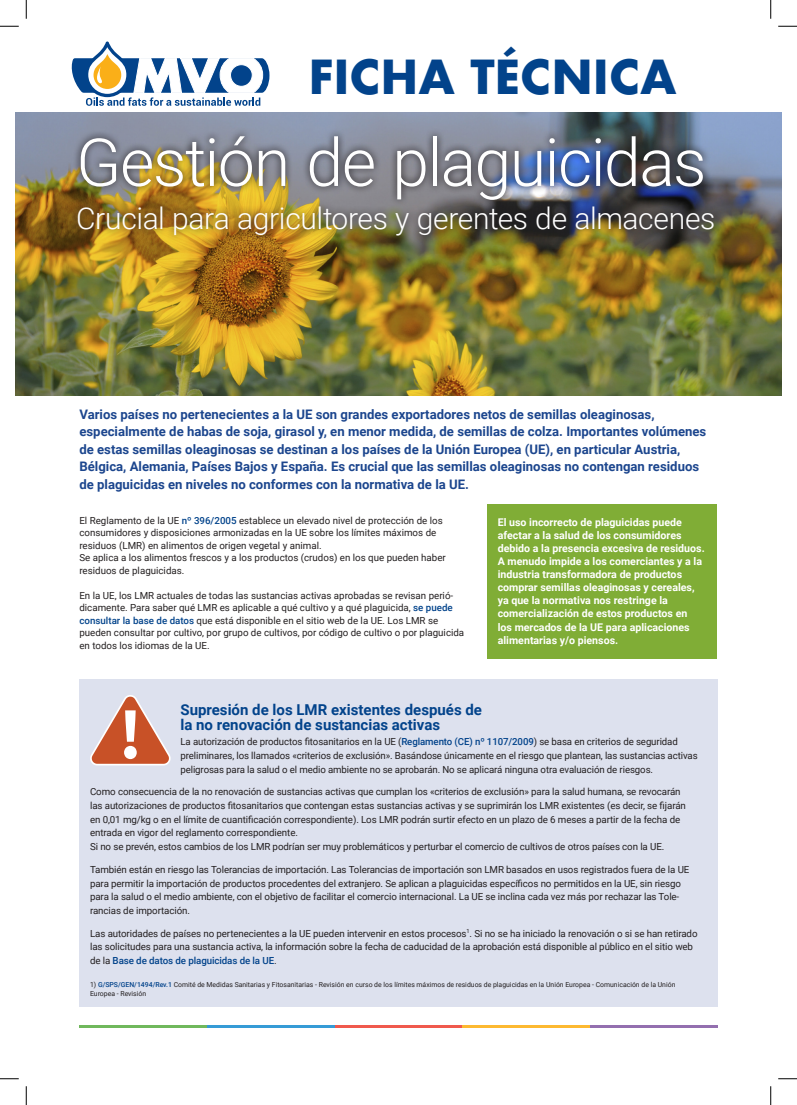
<style>
.page{position:relative;width:797px;height:1105px;background:#fff}
.page>*{position:absolute;margin:0;border:0;box-sizing:border-box;transform-origin:0 0}
.hoofdkop{font:300 66.25px "Roboto";letter-spacing:-.025em;color:#fff}
.kop1{font:700 45.62px "Futura";color:#02438b}
.hoofdkop-2{font:300 30px "Roboto";letter-spacing:-.01em;color:#fff}
.tussen2{font:700 15px/15px "Roboto";color:#02438b}
.intro{font:700 13.12px/17.5px "Roboto";color:#1c468e}
.plat{font:700 10.62px/13.1px "Roboto";color:#fff}
.plat-2{font:9.75px/13.8px "Roboto";letter-spacing:-.01em;color:#231f20}
.plat-3{font:6.88px/8.2px "Roboto";color:#231f20}
.s1{font-weight:500;color:#02438b}
</style>
<div class="page">
<img style="left:16px;top:112px;width:765px;height:284px">
<div style="left:487px;top:504px;width:230px;height:155px;background:#80ad36"></div>
<div style="left:79px;top:679px;width:638px;height:327px;background:#dde1ee"></div>
<img style="left:70px;top:129px;width:651px;height:114px">
<svg style="left:90px;top:695px;width:81px;height:71px"></svg>
<svg style="left:71px;top:42px;width:198px;height:64px"></svg>
<hr style="left:207px;top:1026px;width:128px;height:2px;background:#359bd6">
<hr style="left:335px;top:1026px;width:127px;height:2px;background:#f0594d">
<hr style="left:79px;top:1026px;width:128px;height:2px;background:#70b85c">
<hr style="left:462px;top:1026px;width:128px;height:2px;background:#fdb931">
<hr style="left:590px;top:1026px;width:127px;height:2px;background:#936faf">
<svg style="left:0;top:25px;width:19px;height:2px"></svg>
<svg style="left:778px;top:25px;width:19px;height:2px"></svg>
<svg style="left:0;top:1078px;width:19px;height:1px"></svg>
<svg style="left:778px;top:1078px;width:19px;height:1px"></svg>
<svg style="left:25px;top:0;width:2px;height:19px"></svg>
<svg style="left:25px;top:1086px;width:2px;height:19px"></svg>
<svg style="left:770px;top:0;width:1px;height:19px"></svg>
<svg style="left:770px;top:1086px;width:1px;height:19px"></svg>
<p class="kop1" style="left:308px;top:43px;width:369px">FICHA TÉCNICA</p>
<p class="hoofdkop" style="left:76px;top:116px;width:632px">Gestión de plaguicidas</p>
<p class="hoofdkop-2" style="left:76px;top:197px;width:640px">Crucial para agricultores y gerentes de almacenes</p>
<p class="intro" style="left:79px;top:405px;width:628px">Varios países no pertenecientes a la UE son grandes exportadores netos de semillas oleaginosas, especialmente de habas de soja, girasol y, en menor medida, de semillas de colza. Importantes volúmenes de estas semillas oleaginosas se destinan a los países de la Unión Europea (UE), en particular Austria, Bélgica, Alemania, Países Bajos y España. Es crucial que las semillas oleaginosas no contengan residuos de plaguicidas en niveles no conformes con la normativa de la UE.</p>
<p class="plat-2" style="left:79px;top:514px;width:365px;line-height:12.5px">El Reglamento de la UE <span class="s1">nº 396/2005</span> establece un elevado nivel de protección de los consumidores y disposiciones armonizadas en la UE sobre los límites máximos de residuos (LMR) en alimentos de origen vegetal y animal.</p>
<p class="plat-2" style="left:79px;top:551px;width:368px;line-height:12.5px">Se aplica a los alimentos frescos y a los productos (crudos) en los que pueden haber residuos de plaguicidas.</p>
<p class="plat-2" style="left:79px;top:589px;width:386px;line-height:12.5px">En la UE, los LMR actuales de todas las sustancias activas aprobadas se revisan perió&shy;dicamente. Para saber qué LMR es aplicable a qué cultivo y a qué plaguicida, <span class="s1">se puede consultar la base de datos</span> que está disponible en el sitio web de la UE. Los LMR se pueden consultar por cultivo, por grupo de cultivos, por código de cultivo o por plaguicida en todos los idiomas de la UE.</p>
<p class="plat" style="left:498px;top:515px;width:208px">El uso incorrecto de plaguicidas puede afectar a la salud de los consumidores debido a la presencia excesiva de residuos.<br>A menudo impide a los comerciantes y a la industria transformadora de productos comprar semillas oleaginosas y cereales, ya que la normativa nos restringe la comercialización de estos productos en<br>los mercados de la UE para aplicaciones alimentarias y/o piensos.</p>
<p class="tussen2" style="left:180px;top:702px;width:303px">Supresión de los LMR existentes después de la no renovación de sustancias activas</p>
<p class="plat-2" style="left:180px;top:734px;width:519px">La autorización de productos fitosanitarios en la UE (<span class="s1">Reglamento (CE) nº 1107/2009</span>) se basa en criterios de seguridad preliminares, los llamados «criterios de exclusión». Basándose únicamente en el riesgo que plantean, las sustancias activas peligrosas para la salud o el medio ambiente no se aprobarán. No se aplicará ninguna otra evaluación de riesgos.</p>
<p class="plat-2" style="left:90px;top:784px;width:597px">Como consecuencia de la no renovación de sustancias activas que cumplan los «criterios de exclusión» para la salud humana, se revocarán las autorizaciones de productos fitosanitarios que contengan estas sustancias activas y se suprimirán los LMR existentes (es decir, se fijarán en 0,01 mg/kg o en el límite de cuantificación correspondiente). Los LMR podrán surtir efecto en un plazo de 6 meses a partir de la fecha de entrada en vigor del reglamento correspondiente.<br>Si no se prevén, estos cambios de los LMR podrían ser muy problemáticos y perturbar el comercio de cultivos de otros países con la UE.</p>
<p class="plat-2" style="left:90px;top:862px;width:601px">También están en riesgo las Tolerancias de importación. Las Tolerancias de importación son LMR basados en usos registrados fuera de la UE para permitir la importación de productos procedentes del extranjero. Se aplican a plaguicidas específicos no permitidos en la UE, sin riesgo para la salud o el medio ambiente, con el objetivo de facilitar el comercio internacional. La UE se inclina cada vez más por rechazar las Tole&shy;rancias de importación.</p>
<p class="plat-2" style="left:90px;top:926px;width:609px">Las autoridades de países no pertenecientes a la UE pueden intervenir en estos procesos<sup>1</sup>. Si no se ha iniciado la renovación o si se han retirado las solicitudes para una sustancia activa, la información sobre la fecha de caducidad de la aprobación está disponible al público en el sitio web de la <span class="s1">Base de datos de plaguicidas de la UE</span>.</p>
<p class="plat-3" style="left:90px;top:981px;width:587px">1) <span class="s1">G/SPS/GEN/1494/Rev.1</span> Comité de Medidas Sanitarias y Fitosanitarias - Revisión en curso de los límites máximos de residuos de plaguicidas en la Unión Europea - Comunicación de la Unión<br>Europea - Revisión</p>
</div>
